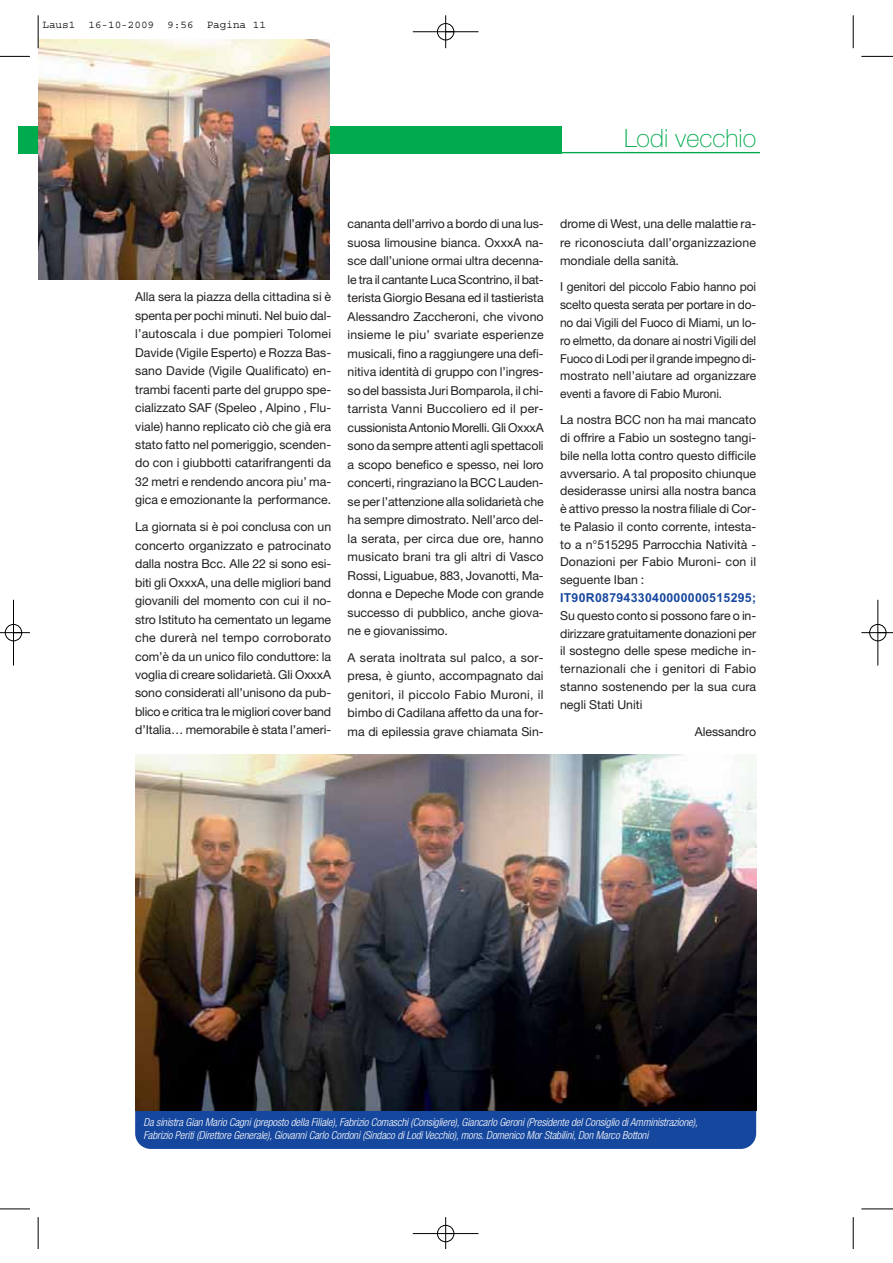
<style>
.page{position:relative;width:893px;height:1263px;background:#fff}
.page>*{position:absolute;margin:0;border:0;box-sizing:border-box;transform-origin:0 0}
.t1{font:100 25.05px "Helvetica Neue";color:#00ab4e}
.t2{font:12.3px/18.5px "Helvetica Neue";color:#231f20;text-align:justify}
.t3{font:700 12.3px "Arial";letter-spacing:.025em;color:#16479e}
.t4{font:italic 300 condensed 10.95px/13.6px "Helvetica Neue";color:#fff}
.t5{font:10.95px "Courier Std";color:#000}
</style>
<div class="page">
<div style="left:135px;top:1081px;width:621px;height:68px;background:#16479e;border-radius:16px"></div>
<div style="left:19px;top:126px;width:19px;height:27px;background:#00ab4e"></div>
<hr style="left:38px;top:152px;width:722px;height:1px;background:#00ab4e">
<div style="left:39px;top:126px;width:523px;height:27px;background:#00ab4e"></div>
<img style="left:135px;top:754px;width:621px;height:357px">
<img style="left:38px;top:39px;width:291px;height:241px">
<hr style="left:38px;top:15px;width:1px;height:33px;background:#000">
<hr style="left:0;top:56px;width:30px;height:1px;background:#000">
<hr style="left:853px;top:15px;width:1px;height:33px;background:#000">
<hr style="left:861px;top:56px;width:32px;height:1px;background:#000">
<hr style="left:38px;top:1217px;width:1px;height:32px;background:#000">
<hr style="left:0;top:1209px;width:30px;height:1px;background:#000">
<hr style="left:853px;top:1217px;width:1px;height:32px;background:#000">
<hr style="left:861px;top:1209px;width:32px;height:1px;background:#000">
<hr style="left:413px;top:31px;width:65px;height:1px;background:#000">
<hr style="left:413px;top:1233px;width:65px;height:1px;background:#000">
<hr style="left:13px;top:600px;width:1px;height:66px;background:#000">
<hr style="left:877px;top:600px;width:1px;height:66px;background:#000">
<hr style="left:445px;top:15px;width:1px;height:33px;background:#000">
<hr style="left:445px;top:1217px;width:1px;height:32px;background:#000">
<hr style="left:0;top:632px;width:30px;height:1px;background:#000">
<hr style="left:861px;top:632px;width:32px;height:1px;background:#000">
<div style="left:437px;top:23px;width:17px;height:17px;border:1px solid #000;border-radius:50%"></div>
<div style="left:437px;top:1225px;width:17px;height:17px;border:1px solid #000;border-radius:50%"></div>
<div style="left:5px;top:624px;width:17px;height:17px;border:1px solid #000;border-radius:50%"></div>
<div style="left:869px;top:624px;width:17px;height:17px;border:1px solid #000;border-radius:50%"></div>
<p class="t5" style="left:42px;top:17px;width:225px">Laus1 16-10-2009 9:56 Pagina 11</p>
<h1 class="t1" style="left:624px;top:129px;width:134px">Lodi vecchio</h1>
<p class="t2" style="left:135px;top:289px;width:198px">Alla sera la piazza della cittadina si è spenta per pochi minuti. Nel buio dal&shy;l’autoscala i due pompieri Tolomei Davide (Vigile Esperto) e Rozza Bas&shy;sano Davide (Vigile Qualificato) en&shy;trambi facenti parte del gruppo spe&shy;cializzato SAF (Speleo , Alpino , Flu&shy;viale) hanno replicato ciò che già era stato fatto nel pomeriggio, scenden&shy;do con i giubbotti catarifrangenti da 32 metri e rendendo ancora piu’ ma&shy;gica e emozionante la performance.</p>
<p class="t2" style="left:135px;top:519px;width:198px">La giornata si è poi conclusa con un concerto organizzato e patrocinato dalla nostra Bcc. Alle 22 si sono esi&shy;biti gli OxxxA, una delle migliori band giovanili del momento con cui il no&shy;stro Istituto ha cementato un legame che durerà nel tempo corroborato com’è da un unico filo conduttore: la voglia di creare solidarietà. Gli OxxxA sono considerati all’unisono da pub&shy;blico e critica tra le migliori cover band d’Italia… memorabile è stata l’ameri-</p>
<p class="t2" style="left:348px;top:216px;width:198px">cananta dell’arrivo a bordo di una lus&shy;suosa limousine bianca. OxxxA na&shy;sce dall’unione ormai ultra decenna&shy;le tra il cantante Luca Scontrino, il bat&shy;terista Giorgio Besana ed il tastierista Alessandro Zaccheroni, che vivono insieme le piu’ svariate esperienze musicali, fino a raggiungere una defi&shy;nitiva identità di gruppo con l’ingres&shy;so del bassista Juri Bomparola, il chi&shy;tarrista Vanni Buccoliero ed il per&shy;cussionista Antonio Morelli. Gli OxxxA sono da sempre attenti agli spettacoli a scopo benefico e spesso, nei loro concerti, ringraziano la BCC Lauden&shy;se per l’attenzione alla solidarietà che ha sempre dimostrato. Nell’arco del&shy;la serata, per circa due ore, hanno musicato brani tra gli altri di Vasco Rossi, Liguabue, 883, Jovanotti, Ma&shy;donna e Depeche Mode con grande successo di pubblico, anche giova&shy;ne e giovanissimo.</p>
<p class="t2" style="left:348px;top:649px;width:198px">A serata inoltrata sul palco, a sor&shy;presa, è giunto, accompagnato dai genitori, il piccolo Fabio Muroni, il bimbo di Cadilana affetto da una for&shy;ma di epilessia grave chiamata Sin-</p>
<p class="t2" style="left:560px;top:216px;width:198px">drome di West, una delle malattie ra&shy;re riconosciuta dall’organizzazione mondiale della sanità.</p>
<p class="t2" style="left:560px;top:279px;width:198px;line-height:17.9px">I genitori del piccolo Fabio hanno poi scelto questa serata per portare in do&shy;no dai Vigili del Fuoco di Miami, un lo&shy;ro elmetto, da donare ai nostri Vigili del Fuoco di Lodi per il grande impegno di&shy;mostrato nell’aiutare ad organizzare eventi a favore di Fabio Muroni.</p>
<p class="t2" style="left:560px;top:412px;width:198px;line-height:17.9px">La nostra BCC non ha mai mancato di offrire a Fabio un sostegno tangi&shy;bile nella lotta contro questo difficile avversario. A tal proposito chiunque desiderasse unirsi alla nostra banca è attivo presso la nostra filiale di Cor&shy;te Palasio il conto corrente, intesta&shy;to a n°515295 Parrocchia Natività - Donazioni per Fabio Muroni- con il seguente Iban :</p>
<p class="t3" style="left:560px;top:591px;width:198px">IT90R0879433040000000515295;</p>
<p class="t2" style="left:560px;top:608px;width:198px;line-height:17.9px">Su questo conto si possono fare o in&shy;dirizzare gratuitamente donazioni per il sostegno delle spese mediche in&shy;ternazionali che i genitori di Fabio stanno sostenendo per la sua cura negli Stati Uniti</p>
<p class="t2" style="left:695px;top:723px;width:63px">Alessandro</p>
<p class="t4" style="left:143px;top:1116px;width:558px">Da sinistra Gian Mario Cagni(preposto della Filiale), Fabrizio Comaschi(Consigliere), Giancarlo Geroni(Presidente delConsiglio diAmministrazione),<br>Fabrizio Periti(Direttore Generale), GiovanniCarlo Cordoni(Sindaco diLodiVecchio), mons. Domenico MorStabilini, Don Marco Bottoni</p>
</div>
